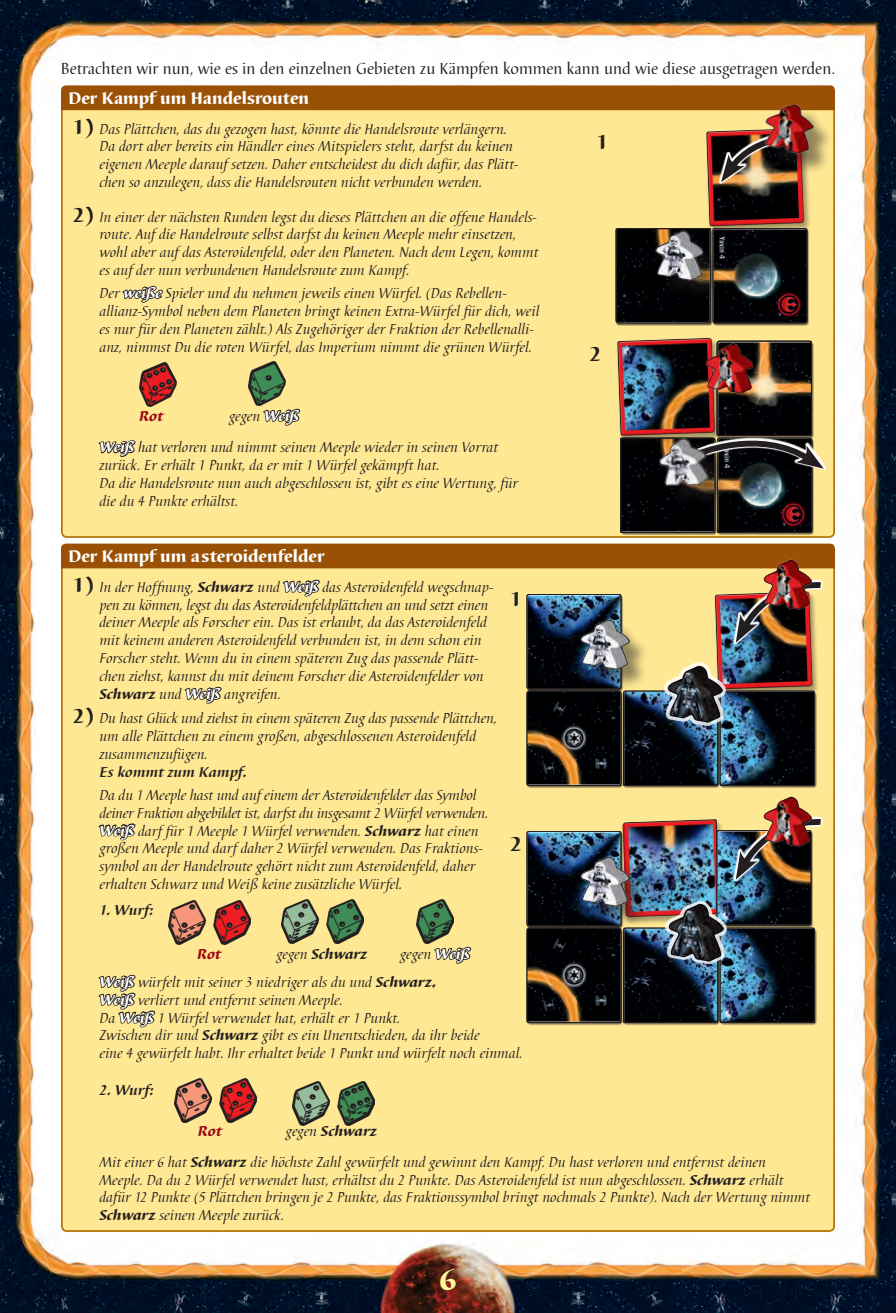
<style>
.page{position:relative;width:896px;height:1313px;background:#fff}
.page>*{position:absolute;margin:0;border:0;box-sizing:border-box;transform-origin:0 0}
.t1{font:40.43px "L Game Pi Dice Dominoes";color:#f6977a}
.t2{font:40.43px "L Game Pi Dice Dominoes";color:#3f8c56}
.t3{font:40.43px "L Game Pi Dice Dominoes";color:#ee1d23}
.t4{font:800 31.5px "Barbedor T";color:#fff79a}
.t5{font:800 21px "Barbedor T";color:#231f20}
.t6{font:800 17.5px "Barbedor T";color:#fff}
.t7{font:16.62px "Barbedor T";color:#231f20}
.t8{font:italic 14.88px/17.8px "Barbedor T";color:#231f20}
.t9{font:italic 700 14.88px "Barbedor T";color:#231f20}
.t10{font:italic 800 14.88px "Barbedor T";color:#231f20}
.t11{font:italic 800 14.88px "Barbedor T";letter-spacing:.01em;color:#9d0715}
.s1{font-weight:800;font-style:normal;font-size:21px}
.s2{font-weight:800;color:#fff}
.s3{font-weight:800}
.s4{color:#ee1d23}
.s5{color:#97bd9d}
.s6{color:#3f8c56}
.s7{font-weight:400}
</style>
<div class="page">
<img style="left:894px;top:3px;width:2px;height:1307px">
<img style="left:0;top:0;width:894px;height:1313px">
<div style="left:60px;top:564px;width:776px;height:668px;background:#ffe893"></div>
<img style="left:621px;top:819px;width:99px;height:98px">
<div style="left:526px;top:928px;width:97px;height:97px;background:#231f20;opacity:.6"></div>
<svg style="left:526px;top:928px;width:95px;height:95px"></svg>
<div style="left:527px;top:928px;width:94px;height:93px;background:#231f20;opacity:.8"></div>
<div style="left:623px;top:928px;width:97px;height:97px;background:#231f20;opacity:.6"></div>
<svg style="left:623px;top:927px;width:95px;height:96px"></svg>
<div style="left:624px;top:929px;width:93px;height:93px;background:#231f20;opacity:.8"></div>
<div style="left:527px;top:832px;width:94px;height:93px;background:#231f20;opacity:.8"></div>
<div style="left:584px;top:860px;width:66px;height:67px;background:#231f20;opacity:.5"></div>
<img style="left:581px;top:856px;width:48px;height:50px">
<div style="left:716px;top:830px;width:97px;height:97px;background:#36302a"></div>
<svg style="left:716px;top:830px;width:96px;height:95px"></svg>
<div style="left:717px;top:831px;width:94px;height:93px;background:#231f20;opacity:.8"></div>
<div style="left:720px;top:928px;width:97px;height:97px;background:#857853"></div>
<svg style="left:719px;top:927px;width:96px;height:96px"></svg>
<div style="left:720px;top:929px;width:94px;height:93px;background:#231f20;opacity:.8"></div>
<div style="left:665px;top:900px;width:61px;height:64px;background:#fff;opacity:.8"></div>
<img style="left:668px;top:904px;width:55px;height:57px">
<img style="left:734px;top:814px;width:92px;height:70px">
<img style="left:763px;top:796px;width:48px;height:50px">
<div style="left:526px;top:691px;width:97px;height:97px;background:#231f20;opacity:.6"></div>
<div style="left:527px;top:691px;width:94px;height:93px;background:#231f20;opacity:.8"></div>
<div style="left:623px;top:691px;width:97px;height:97px;background:#231f20;opacity:.6"></div>
<div style="left:623px;top:690px;width:95px;height:96px;background:#231f20"></div>
<div style="left:624px;top:692px;width:93px;height:93px;background:#231f20;opacity:.8"></div>
<div style="left:720px;top:691px;width:97px;height:97px;background:#817551"></div>
<svg style="left:719px;top:707px;width:96px;height:79px"></svg>
<div style="left:720px;top:692px;width:94px;height:93px;background:#231f20;opacity:.8"></div>
<div style="left:664px;top:662px;width:61px;height:63px;background:#fff;opacity:.8"></div>
<img style="left:667px;top:707px;width:55px;height:15px">
<svg style="left:61px;top:543px;width:774px;height:164px;background:#c8af6f"></svg>
<img style="left:763px;top:560px;width:48px;height:49px">
<div style="left:60px;top:106px;width:776px;height:433px;background:#ffe893"></div>
<div style="left:61px;top:85px;width:774px;height:25px;background:#9a5106"></div>
<div style="left:616px;top:229px;width:97px;height:97px;background:#231f20;opacity:.6"></div>
<div style="left:616px;top:228px;width:94px;height:94px;background:#000103"></div>
<div style="left:712px;top:229px;width:97px;height:97px;background:#231f20;opacity:.6"></div>
<div style="left:713px;top:229px;width:94px;height:94px;background:#231f20;opacity:.8"></div>
<div style="left:705px;top:129px;width:106px;height:106px;background:#231f20;opacity:.4"></div>
<img style="left:706px;top:128px;width:105px;height:99px">
<div style="left:769px;top:107px;width:65px;height:68px;background:#231f20;opacity:.5"></div>
<img style="left:763px;top:102px;width:52px;height:54px">
<div style="left:658px;top:234px;width:66px;height:68px;background:#231f20;opacity:.5"></div>
<img style="left:655px;top:231px;width:48px;height:50px">
<div style="left:620px;top:438px;width:97px;height:97px;background:#231f20;opacity:.6"></div>
<div style="left:621px;top:438px;width:93px;height:93px;background:#000002"></div>
<div style="left:717px;top:438px;width:97px;height:97px;background:#231f20;opacity:.6"></div>
<div style="left:718px;top:439px;width:93px;height:93px;background:#231f20;opacity:.8"></div>
<img style="left:617px;top:338px;width:209px;height:176px">
<div style="left:662px;top:441px;width:68px;height:66px;background:#231f20;opacity:.5"></div>
<img style="left:655px;top:434px;width:57px;height:58px">
<p class="t7" style="left:61px;top:59px;width:775px">Betrachten wir nun, wie es in den einzelnen Gebieten zu Kämpfen kommen kann und wie diese ausgetragen werden.</p>
<p class="t8" style="left:99px;top:120px;width:420px;text-indent:-27px"><span class="s1">1)</span> Das Plättchen, das du gezogen hast, könnte die Handelsroute verlängern.<br>Da dort aber bereits ein Händler eines Mitspielers steht, darfst du keinen eigenen Meeple darauf setzen. Daher entscheidest du dich dafür, das Plätt&shy;chen so anzulegen, dass die Handelsrouten nicht verbunden werden.</p>
<p class="t8" style="left:99px;top:208px;width:440px;text-indent:-27px"><span class="s1">2)</span> In einer der nächsten Runden legst du dieses Plättchen an die offene Handels&shy;route. Auf die Handelroute selbst darfst du keinen Meeple mehr einsetzen, wohl aber auf das Asteroidenfeld, oder den Planeten. Nach dem Legen, kommt es auf der nun verbundenen Handelsroute zum Kampf.</p>
<p class="t8" style="left:99px;top:284px;width:441px">Der <span class="s2">weiße</span> Spieler und du nehmen jeweils einen Würfel. (Das Rebellen&shy;allianz-Symbol neben dem Planeten bringt keinen Extra-Würfel für dich, weil es nur für den Planeten zählt.) Als Zugehöriger der Fraktion der Rebellenalli&shy;anz, nimmst Du die roten Würfel, das Imperium nimmt die grünen Würfel.</p>
<h1 class="t3" style="left:141px;top:364px;width:35px">T</h1>
<h1 class="t2" style="left:250px;top:363px;width:35px">O</h1>
<p class="t11" style="left:139px;top:407px;width:25px">Rot</p>
<p class="t6" style="left:68px;top:88px;width:242px">Der Kampf um Handelsrouten</p>
<h3 class="t5" style="left:596px;top:130px;width:14px">1</h3>
<h3 class="t5" style="left:589px;top:342px;width:14px">2</h3>
<p class="t8" style="left:99px;top:400px;width:400px;line-height:31.3px;text-indent:130px">gegen <span class="s2">Weiß<br>Weiß</span> hat verloren und nimmt seinen Meeple wieder in seinen Vorrat</p>
<p class="t8" style="left:99px;top:456px;width:420px">zurück. Er erhält 1 Punkt, da er mit 1 Würfel gekämpft hat.<br>Da die Handelsroute nun auch abgeschlossen ist, gibt es eine Wertung, für die du 4 Punkte erhältst.</p>
<p class="t6" style="left:68px;top:546px;width:258px">Der Kampf um A steroidenfelder</p>
<p class="t8" style="left:99px;top:578px;width:395px;text-indent:-27px"><span class="s1">1)</span> In der Hoffnung, <span class="s3">Schwarz</span> und <span class="s2">Weiß</span> das Asteroidenfeld wegschnap&shy;pen zu können, legst du das Asteroidenfeldplättchen an und setzt einen deiner Meeple als Forscher ein. Das ist erlaubt, da das Asteroidenfeld mit keinem anderen Asteroidenfeld verbunden ist, in dem schon ein Forscher steht. Wenn du in einem späteren Zug das passende Plätt&shy;chen ziehst, kannst du mit deinem Forscher die Asteroidenfelder von <span class="s3">Schwarz</span> und <span class="s2">Weiß</span> angreifen.</p>
<p class="t8" style="left:99px;top:710px;width:399px;text-indent:-27px"><span class="s1">2)</span> Du hast Glück und ziehst in einem späteren Zug das passende Plättchen, um alle Plättchen zu einem großen, abgeschlossenen Asteroidenfeld zusammenzufügen.</p>
<p class="t9" style="left:99px;top:763px;width:149px">Es kommt zum Kampf.</p>
<p class="t8" style="left:99px;top:786px;width:390px">Da du 1 Meeple hast und auf einem der Asteroidenfelder das Symbol deiner Fraktion abgebildet ist, darfst du insgesamt 2 Würfel verwenden.<br><span class="s2">Weiß</span> darf für 1 Meeple 1 Würfel verwenden. <span class="s3">Schwarz</span> hat einen großen Meeple und darf daher 2 Würfel verwenden. Das Fraktions&shy;symbol an der Handelroute gehört nicht zum Asteroidenfeld, daher erhalten Schwarz und Weiß keine zusätzliche Würfel.</p>
<p class="t9" style="left:99px;top:902px;width:55px">1. Wurf:</p>
<h1 class="t1" style="left:171px;top:902px;width:193px">P <span class="s4">R</span> <span class="s5">Q</span> <span class="s6">R</span></h1>
<h1 class="t2" style="left:419px;top:901px;width:35px">Q</h1>
<p class="t11" style="left:197px;top:945px;width:25px">Rot</p>
<p class="t10" style="left:276px;top:945px;width:93px"><span class="s7">gegen</span> Schwarz</p>
<h3 class="t5" style="left:510px;top:587px;width:14px">1</h3>
<h3 class="t5" style="left:510px;top:832px;width:14px">2</h3>
<p class="t8" style="left:99px;top:940px;width:372px;line-height:28px;text-indent:301px">gegen <span class="s2">Weiß<br>Weiß</span> würfelt mit seiner 3 niedriger als du und <span class="s3">Schwarz.</span></p>
<p class="t8" style="left:99px;top:991px;width:425px"><span class="s2">Weiß</span> verliert und entfernt seinen Meeple.<br>Da <span class="s2">Weiß</span> 1 Würfel verwendet hat, erhält er 1 Punkt.<br>Zwischen dir und <span class="s3">Schwarz</span> gibt es ein Unentschieden, da ihr beide<br>eine 4 gewürfelt habt. Ihr erhaltet beide 1 Punkt und würfelt noch einmal.</p>
<p class="t9" style="left:99px;top:1081px;width:56px">2. Wurf:</p>
<h1 class="t1" style="left:177px;top:1080px;width:198px">R <span class="s4">S</span> <span class="s5">Q</span> <span class="s6">T</span></h1>
<p class="t11" style="left:198px;top:1122px;width:25px">Rot</p>
<p class="t8" style="left:99px;top:1116px;width:668px;line-height:30.4px;text-indent:186px">gegen <span class="s3">Schwarz<br></span>Mit einer 6 hat <span class="s3">Schwarz</span> die höchste Zahl gewürfelt und gewinnt den Kampf. Du hast verloren und entfernst deinen</p>
<p class="t8" style="left:99px;top:1171px;width:712px">Meeple. Da du 2 Würfel verwendet hast, erhältst du 2 Punkte. Das Asteroidenfeld ist nun abgeschlossen. <span class="s3">Schwarz</span> erhält dafür 12 Punkte (5 Plättchen bringen je 2 Punkte, das Fraktionssymbol bringt nochmals 2 Punkte). Nach der Wertung nimmt<br><span class="s3">Schwarz</span> seinen Meeple zurück.</p>
<h2 class="t4" style="left:439px;top:1261px;width:20px">6</h2>
</div>
